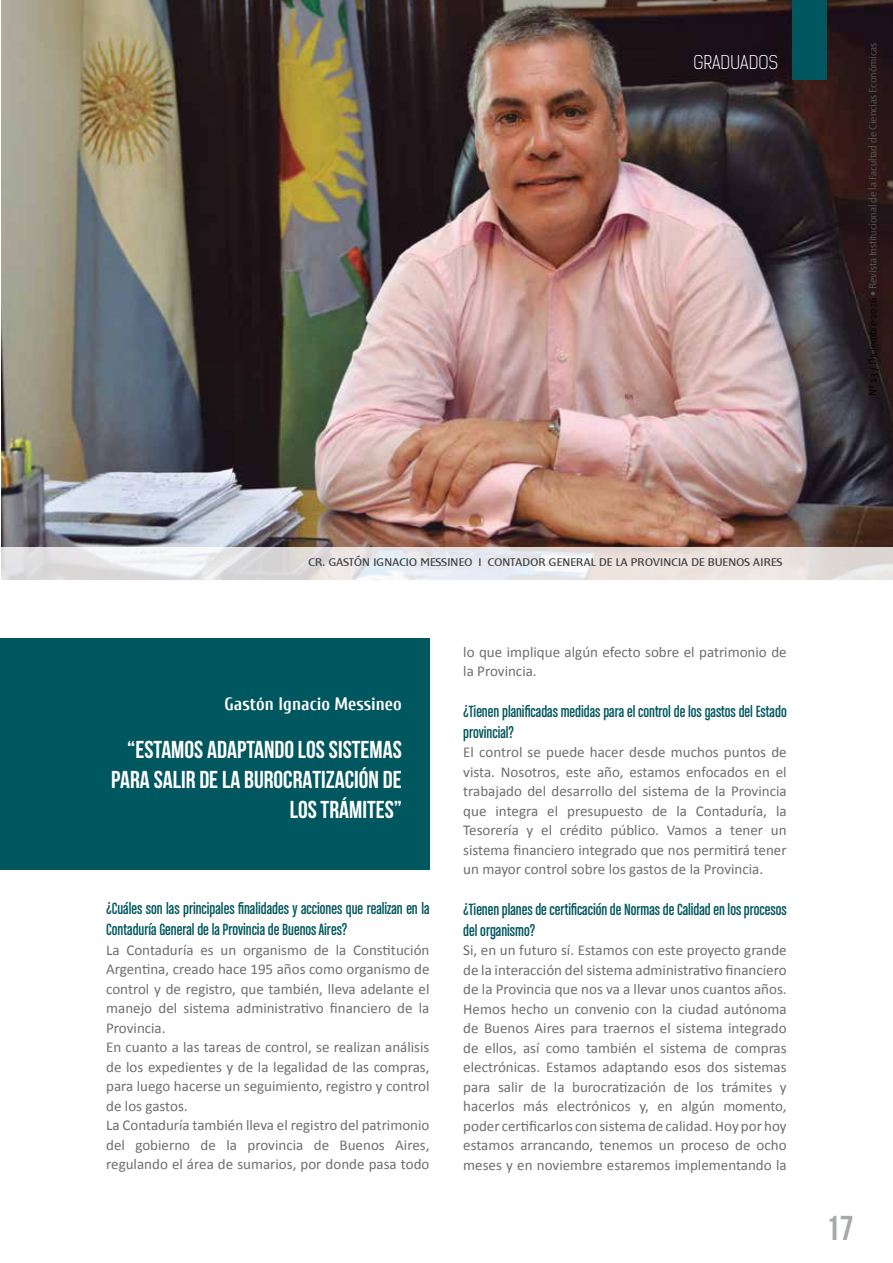
<style>
.page{position:relative;width:893px;height:1263px;background:#fff}
.page>*{position:absolute;margin:0;border:0;box-sizing:border-box;transform-origin:0 0}
.t1{font:34.5px "Bebas Neue";color:#a7a9ac}
.t2{font:700 24.45px/30px "Bebas Neue";color:#fff;text-align:right}
.t3{font:700 18px "Cuprum";color:#fff}
.t4{font:300 18px "Kelson Sans";color:#fff}
.t5{font:17.25px/21px "Chalet Comprime Cologne Sixty";color:#00575f}
.t6{font:16.5px "Fontana Versalita";letter-spacing:-.02em;color:#414042}
.t7{font:15px/19.5px "Calibri";color:#6d6e71}
.t8{font:11.25px "Fontana Texto Kern";color:#58595b}
.s1{color:#000}
</style>
<div class="page">
<img style="left:1px;top:0;width:892px;height:548px">
<svg style="left:1px;top:548px;width:892px;height:32px;background:#e6e3e4"></svg>
<div style="left:0;top:638px;width:429px;height:232px;background:#00575f"></div>
<div style="left:792px;top:0;width:34px;height:79px;background:#00575f"></div>
<p class="t4" style="left:693px;top:51px;width:85px">GRADUADOS</p>
<p class="t8" style="left:867px;top:396px;width:354px;rotate:-90deg"><span class="s1">Nº 13 / Diciembre 2016</span> • Revista Institucional de la Facultad de Ciencias Económicas</p>
<p class="t6" style="left:308px;top:553px;width:476px">cr. gastón ignacio messineo i contador general de la provincia de buenos aires</p>
<p class="t3" style="left:224px;top:694px;width:179px">Gastón Ignacio Messineo</p>
<h2 class="t2" style="left:111px;top:734px;width:292px">“ESTAMOS ADAPTANDO LOS SISTEMAS<br>PARA SALIR DE LA BUROCRATIZACIÓN DE<br>LOS TRÁMITES”</h2>
<p class="t5" style="left:106px;top:898px;width:325px">¿Cuáles son las principales finalidades y acciones que realizan en la<br>Contaduría General de la Provincia de Buenos Aires?</p>
<p class="t7" style="left:106px;top:940px;width:325px">La Contaduría es un organismo de la Constitución Argentina, creado hace 195 años como organismo de control y de registro, que también, lleva adelante el manejo del sistema administrativo financiero de la Provincia.<br>En cuanto a las tareas de control, se realizan análisis de los expedientes y de la legalidad de las compras, para luego hacerse un seguimiento, registro y control de los gastos.<br>La Contaduría también lleva el registro del patrimonio del gobierno de la provincia de Buenos Aires, regulando el área de sumarios, por donde pasa todo</p>
<p class="t7" style="left:463px;top:642px;width:325px">lo que implique algún efecto sobre el patrimonio de la Provincia.</p>
<p class="t5" style="left:463px;top:700px;width:325px">¿Tienen planificadas medidas para el control de los gastos del Estado provincial?</p>
<p class="t7" style="left:463px;top:743px;width:325px;text-align:justify">El control se puede hacer desde muchos puntos de vista. Nosotros, este año, estamos enfocados en el trabajado del desarrollo del sistema de la Provincia que integra el presupuesto de la Contaduría, la Tesorería y el crédito público. Vamos a tener un sistema financiero integrado que nos permitirá tener un mayor control sobre los gastos de la Provincia.</p>
<p class="t5" style="left:463px;top:898px;width:325px">¿Tienen planes de certificación de Normas de Calidad en los procesos del organismo?</p>
<p class="t7" style="left:463px;top:941px;width:325px;text-align:justify">Si, en un futuro sí. Estamos con este proyecto grande de la interacción del sistema administrativo financiero de la Provincia que nos va a llevar unos cuantos años.<br>Hemos hecho un convenio con la ciudad autónoma de Buenos Aires para traernos el sistema integrado de ellos, así como también el sistema de compras electrónicas. Estamos adaptando esos dos sistemas para salir de la burocratización de los trámites y hacerlos más electrónicos y, en algún momento, poder certificarlos con sistema de calidad. Hoy por hoy estamos arrancando, tenemos un proceso de ocho meses y en noviembre estaremos implementando la</p>
<h1 class="t1" style="left:826px;top:1209px;width:29px">17</h1>
</div>
